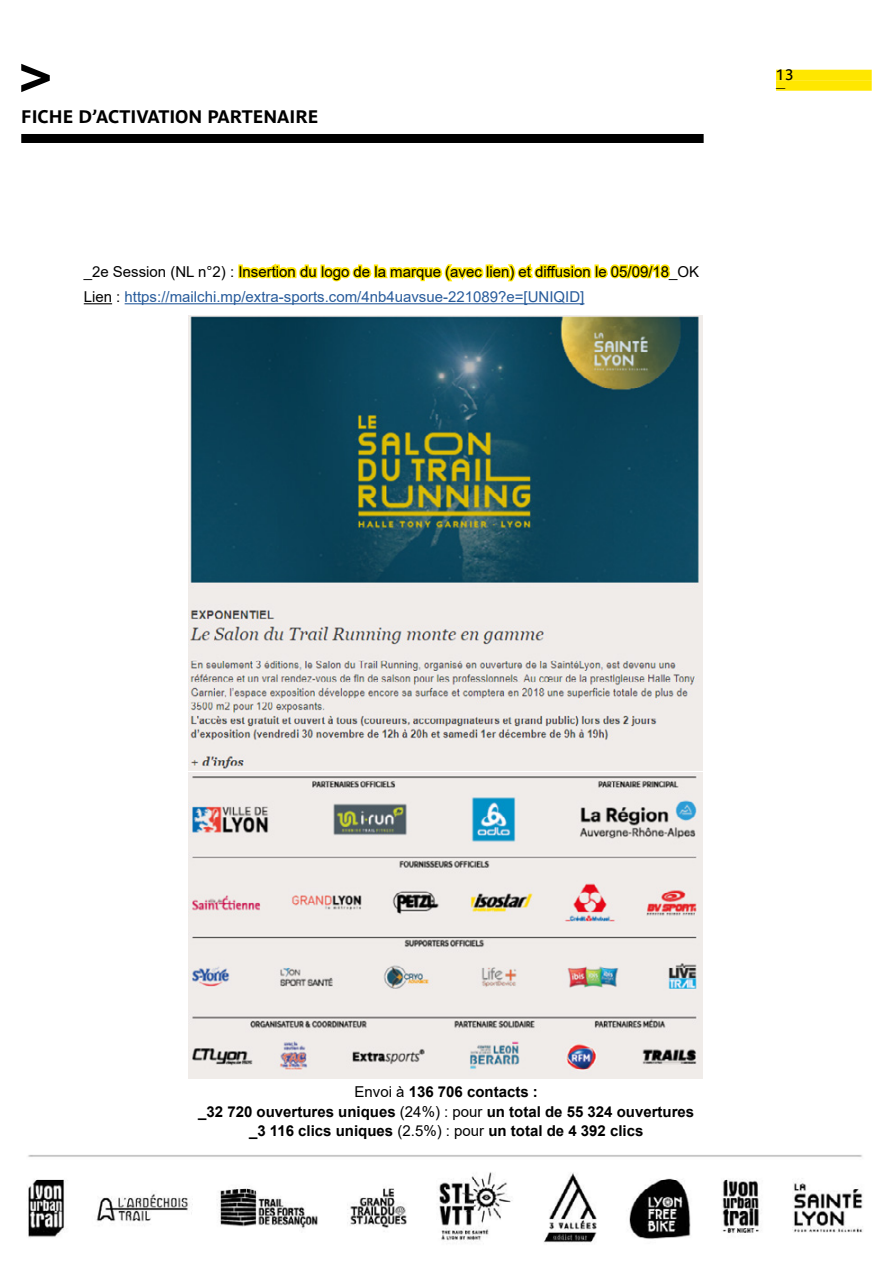
<style>
.page{position:relative;width:893px;height:1263px;background:#fff}
.page>*{position:absolute;margin:0;border:0;box-sizing:border-box;transform-origin:0 0}
.t1{font:700 18px "Parisine Pro";color:#000}
.t2{font:15px/25.5px "Arial";color:#000}
.t3{font:700 15px/19.5px "Arial";color:#000;text-align:center}
.t4{font:15px "Parisine Pro";color:#000}
.t5{font:9px "Parisine Pro";color:#000}
.s1{color:#275b9b}
.s2{font-weight:400}
</style>
<div class="page">
<div style="left:776px;top:70px;width:96px;height:10px;background:#ffe700"></div>
<div style="left:776px;top:80px;width:96px;height:11px;background:#ffe700"></div>
<div style="left:21px;top:134px;width:683px;height:9px;background:#000"></div>
<svg style="left:21px;top:64px;width:29px;height:28px"></svg>
<img style="left:27px;top:1155px;width:836px;height:88px">
<img style="left:188px;top:316px;width:515px;height:455px">
<img style="left:188px;top:773px;width:515px;height:305px">
<svg style="left:84px;top:303px;width:28px;height:1px"></svg>
<hr style="left:125px;top:303px;width:459px;height:1px;background:#275b9b">
<div style="left:238px;top:264px;width:5px;height:14px;border:3px solid #ffe700"></div>
<svg style="left:241px;top:263px;width:430px;height:19px"></svg>
<p class="t1" style="left:21px;top:103px;width:299px">FICHE D’ACTIVATION PARTENAIRE</p>
<p class="t2" style="left:84px;top:259px;width:617px">_2e Session (NL n°2) : Insertion du logo de la marque (avec lien) et diffusion le 05/09/18_OK<br>Lien : <span class="s1">https://mailchi.mp/extra-sports.com/4nb4uavsue-221089?e=[UNIQID]</span></p>
<p class="t4" style="left:776px;top:64px;width:19px">13</p>
<p class="t5" style="left:776px;top:81px;width:11px">—</p>
<p class="t3" style="left:198px;top:1082px;width:498px"><span class="s2">Envoi à</span> 136 706 contacts :<br>_32 720 ouvertures uniques <span class="s2">(24%) : pour</span> un total de 55 324 ouvertures _3 116 clics uniques <span class="s2">(2.5%) : pour</span> un total de 4 392 clics</p>
</div>
